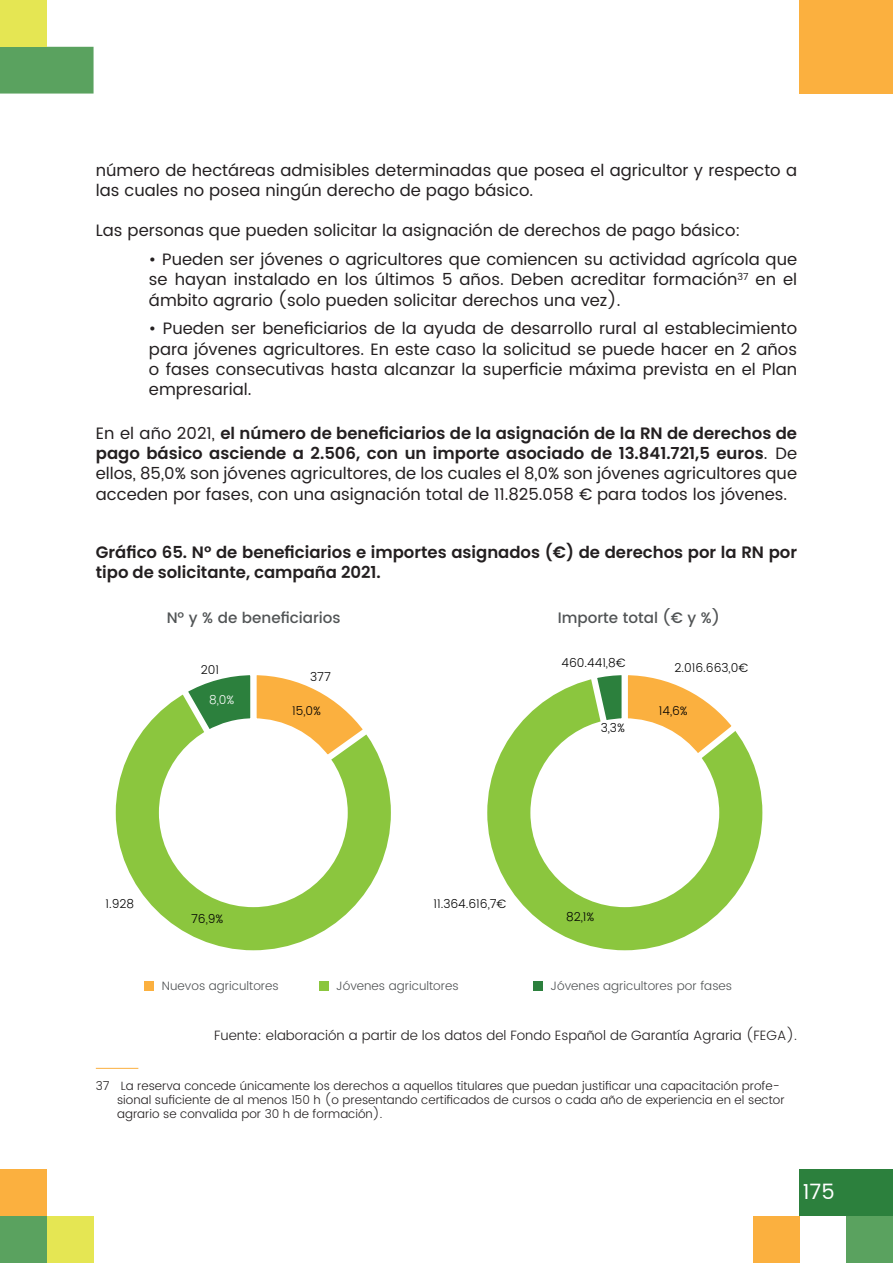
<style>
.page{position:relative;width:893px;height:1263px;background:#fff}
.page>*{position:absolute;margin:0;border:0;box-sizing:border-box;transform-origin:0 0}
.t1{font:21px "Poppins";color:#fff}
.TEXTO_GENERAL{font:16.5px/20.2px "Poppins";color:#231f20;text-align:justify}
.GRÁFICO{font:600 16.5px/20.2px "Poppins";color:#231f20}
.t2{font:500 15.15px "Poppins";color:#515455}
.FUENTE{font:300 13.5px "Poppins";color:#231f20}
.t3{font:300 12.15px "Poppins";color:#000001}
.t4{font:300 12.15px "Poppins";color:#515455}
.t5{font:300 12.15px "Poppins";color:#fff}
.nota_al_pie{font:300 12px/14.4px "Poppins";color:#231f20}
.s1{font-weight:600}
</style>
<div class="page">
<div style="left:47px;top:1216px;width:47px;height:47px;background:#e5e653"></div>
<div style="left:0;top:1169px;width:47px;height:47px;background:#fbb03f"></div>
<div style="left:0;top:47px;width:94px;height:47px;background:#5aa25f"></div>
<div style="left:799px;top:1169px;width:94px;height:47px;background:#2c803d"></div>
<div style="left:799px;top:0;width:94px;height:94px;background:#fbb03f"></div>
<div style="left:0;top:0;width:47px;height:47px;background:#e5e653"></div>
<div style="left:0;top:1216px;width:47px;height:47px;background:#5aa25f"></div>
<div style="left:753px;top:1216px;width:46px;height:47px;background:#fbb03f"></div>
<div style="left:846px;top:1216px;width:47px;height:47px;background:#5aa25f"></div>
<hr style="left:96px;top:1068px;width:42px;height:1px;background:#fbb03f">
<svg style="left:115px;top:699px;width:276px;height:252px"></svg>
<svg style="left:487px;top:681px;width:276px;height:270px"></svg>
<svg style="left:176px;top:675px;width:200px;height:92px"></svg>
<svg style="left:586px;top:675px;width:158px;height:91px"></svg>
<div style="left:145px;top:982px;width:9px;height:9px;background:#fbb03f"></div>
<div style="left:319px;top:982px;width:9px;height:9px;background:#8bc63e"></div>
<div style="left:533px;top:982px;width:10px;height:9px;background:#2c803d"></div>
<p class="TEXTO_GENERAL" style="left:96px;top:160px;width:703px">número de hectáreas admisibles determinadas que posea el agricultor y respecto a las cuales no posea ningún derecho de pago básico.</p>
<p class="TEXTO_GENERAL" style="left:96px;top:221px;width:646px">Las personas que pueden solicitar la asignación de derechos de pago básico:</p>
<p class="TEXTO_GENERAL" style="left:149px;top:250px;width:650px">• Pueden ser jóvenes o agricultores que comiencen su actividad agrícola que se hayan instalado en los últimos 5 años. Deben acreditar formación<sup>37</sup> en el ámbito agrario (solo pueden solicitar derechos una vez).</p>
<p class="TEXTO_GENERAL" style="left:149px;top:319px;width:650px">• Pueden ser beneficiarios de la ayuda de desarrollo rural al establecimiento para jóvenes agricultores. En este caso la solicitud se puede hacer en 2 años o fases consecutivas hasta alcanzar la superficie máxima prevista en el Plan empresarial.</p>
<p class="TEXTO_GENERAL" style="left:96px;top:423px;width:703px">En el año 2021, <span class="s1">el número de beneficiarios de la asignación de la RN de derechos de pago básico asciende a 2.506, con un importe asociado de 13.841.721,5 euros</span>. De ellos, 85,0% son jóvenes agricultores, de los cuales el 8,0% son jóvenes agricultores que acceden por fases, con una asignación total de 11.825.058 € para todos los jóvenes.</p>
<p class="GRÁFICO" style="left:96px;top:542px;width:703px">Gráfico 65. Nº de beneficiarios e importes asignados (€) de derechos por la RN por tipo de solicitante, campaña 2021.</p>
<p class="t2" style="left:167px;top:606px;width:176px">Nº y % de beneficiarios</p>
<p class="t2" style="left:558px;top:606px;width:164px">Importe total (€ y %)</p>
<p class="t3" style="left:201px;top:661px;width:20px">201</p>
<p class="t5" style="left:209px;top:691px;width:27px">8,0%</p>
<p class="t3" style="left:310px;top:668px;width:22px">377</p>
<p class="t3" style="left:292px;top:702px;width:30px">15,0%</p>
<p class="t3" style="left:562px;top:654px;width:65px">460.441,8€</p>
<p class="t3" style="left:601px;top:719px;width:26px">3,3%</p>
<p class="t3" style="left:674px;top:659px;width:75px">2.016.663,0€</p>
<p class="t3" style="left:659px;top:702px;width:30px">14,6%</p>
<p class="t3" style="left:106px;top:895px;width:30px">1.928</p>
<p class="t3" style="left:434px;top:895px;width:74px">11.364.616,7€</p>
<p class="t3" style="left:191px;top:910px;width:34px">76,9%</p>
<p class="t3" style="left:566px;top:908px;width:30px">82,1%</p>
<p class="t4" style="left:162px;top:977px;width:118px">Nuevos agricultores</p>
<p class="t4" style="left:336px;top:977px;width:124px">Jóvenes agricultores</p>
<p class="t4" style="left:551px;top:977px;width:183px">Jóvenes agricultores por fases</p>
<p class="FUENTE" style="left:214px;top:1025px;width:584px">Fuente: elaboración a partir de los datos del Fondo Español de Garantía Agraria (FEGA).</p>
<p class="nota_al_pie" style="left:117px;top:1079px;width:669px;text-indent:-21px">37 La reserva concede únicamente los derechos a aquellos titulares que puedan justificar una capacitación profe&shy;sional suficiente de al menos 150 h (o presentando certificados de cursos o cada año de experiencia en el sector agrario se convalida por 30 h de formación).</p>
<p class="t1" style="left:803px;top:1176px;width:33px">175</p>
</div>
